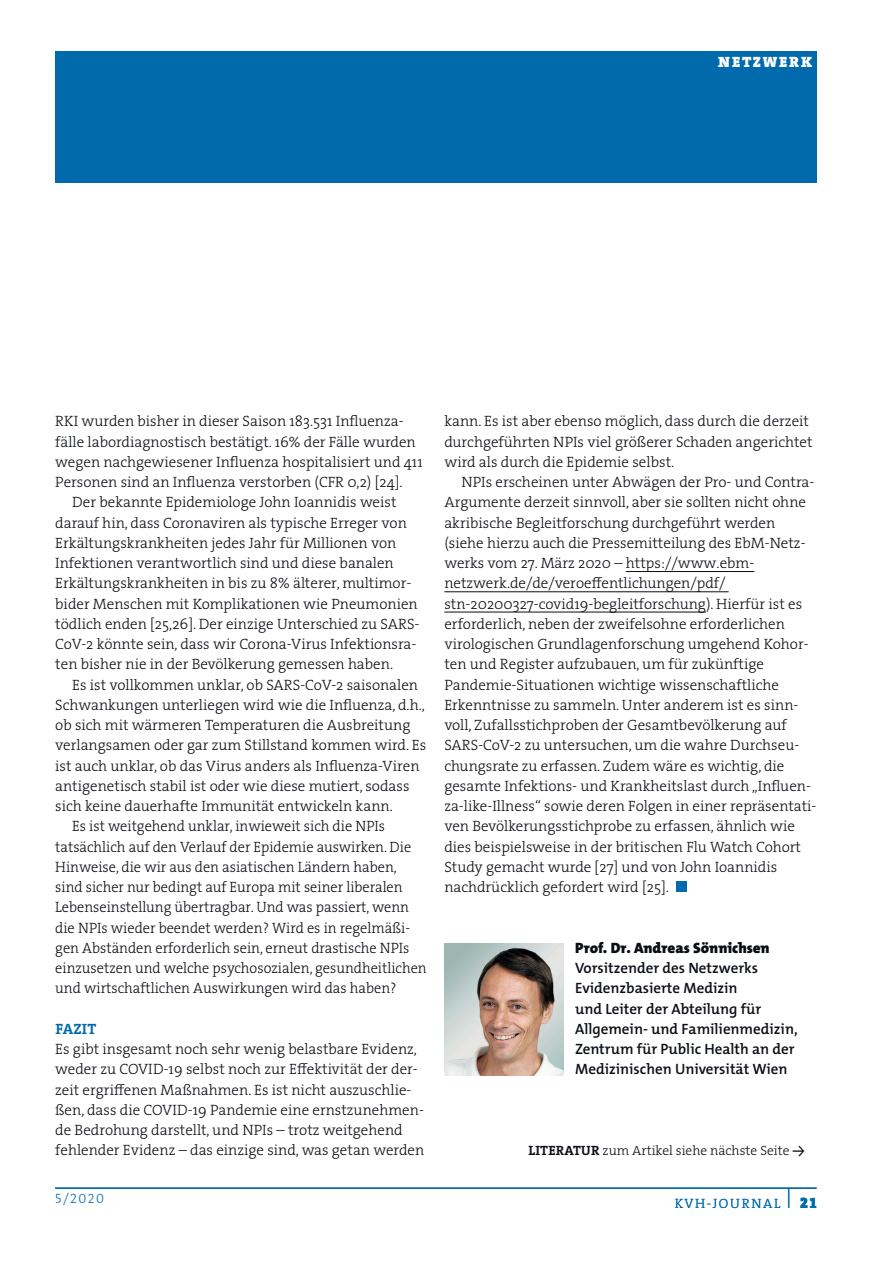
<style>
.page{position:relative;width:893px;height:1263px;background:#fff}
.page>*{position:absolute;margin:0;border:0;box-sizing:border-box;transform-origin:0 0}
.t1{font:15px/20.2px "The Serif HP3 Lig";color:#0b0e15}
.t2{font:15px "The Serif HP3 Lig";color:#0b0e15;scale:.96 1}
.t3{font:600 15px/20.2px "The Mix Os F";color:#0b0e15}
.t4{font:900 15px "The Mix Os F";color:#0b0e15}
.t5{font:15px "The Serif HP9 Blk";letter-spacing:.125em;color:#fff}
.t6{font:15px "The Serif HP7 Bld";color:#006aac}
.t7{font:13.5px "The Serif HP3 Lig";color:#0b0e15}
.t8{font:13.5px "The Serif HP3 Lig";letter-spacing:.115em;color:#006aac}
.t9{font:13.5px "The Serif HP7 Bld";color:#0b0e15}
.s1{font-family:"The Serif HP7 Bld"}
.s2{font-family:"The Mix Os F";font-weight:600}
.s3{font-family:"The Serif HP9 Blk";font-size:15px}
</style>
<div class="page">
<hr style="left:55px;top:1188px;width:761px;height:1px;background:#006aac">
<hr style="left:626px;top:571px;width:128px;height:1px;background:#0b0e15">
<hr style="left:444px;top:591px;width:285px;height:1px;background:#0b0e15">
<hr style="left:444px;top:612px;width:262px;height:1px;background:#0b0e15">
<div style="left:676px;top:881px;width:11px;height:11px;background:#006aac"></div>
<div style="left:55px;top:51px;width:761px;height:132px;background:#006aac"></div>
<img style="left:444px;top:943px;width:119px;height:132px">
<p class="t5" style="left:718px;top:52px;width:95px">NETZWERK</p>
<p class="t1" style="left:55px;top:411px;width:350px">RKI wurden bisher in dieser Saison 183.531 Influenza-</p>
<p class="t1" style="left:55px;top:431px;width:362px">fälle labordiagnostisch bestätigt. 16% der Fälle wurden</p>
<p class="t1" style="left:55px;top:452px;width:369px">wegen nachgewiesener Influenza hospitalisiert und 411</p>
<p class="t1" style="left:55px;top:472px;width:349px">Personen sind an Influenza verstorben (CFR 0,2) [24].</p>
<p class="t1" style="left:72px;top:492px;width:326px">Der bekannte Epidemiologe John Ioannidis weist</p>
<p class="t1" style="left:55px;top:512px;width:353px">darauf hin, dass Coronaviren als typische Erreger von</p>
<p class="t1" style="left:55px;top:533px;width:343px">Erkältungskrankheiten jedes Jahr für Millionen von</p>
<p class="t1" style="left:55px;top:553px;width:340px">Infektionen verantwortlich sind und diese banalen</p>
<p class="t1" style="left:55px;top:573px;width:357px">Erkältungskrankheiten in bis zu 8% älterer, multimor-</p>
<p class="t1" style="left:55px;top:593px;width:364px">bider Menschen mit Komplikationen wie Pneumonien</p>
<p class="t1" style="left:55px;top:614px;width:366px">tödlich enden [25,26]. Der einzige Unterschied zu SARS-</p>
<p class="t1" style="left:55px;top:634px;width:363px">CoV-2 könnte sein, dass wir Corona-Virus Infektionsra-</p>
<p class="t1" style="left:55px;top:654px;width:339px">ten bisher nie in der Bevölkerung gemessen haben.</p>
<p class="t1" style="left:72px;top:674px;width:347px">Es ist vollkommen unklar, ob SARS-CoV-2 saisonalen</p>
<p class="t1" style="left:55px;top:695px;width:371px">Schwankungen unterliegen wird wie die Influenza, d.h.,</p>
<p class="t1" style="left:55px;top:715px;width:357px">ob sich mit wärmeren Temperaturen die Ausbreitung</p>
<p class="t1" style="left:55px;top:735px;width:372px">verlangsamen oder gar zum Stillstand kommen wird. Es</p>
<p class="t1" style="left:55px;top:755px;width:366px">ist auch unklar, ob das Virus anders als Influenza-Viren</p>
<p class="t1" style="left:55px;top:776px;width:356px">antigenetisch stabil ist oder wie diese mutiert, sodass</p>
<p class="t1" style="left:55px;top:796px;width:339px">sich keine dauerhafte Immunität entwickeln kann.</p>
<p class="t2" style="left:72px;top:817px;width:327px">Es ist weitgehend unklar, inwieweit sich die NPIs</p>
<p class="t2" style="left:55px;top:837px;width:372px">tatsächlich auf den Verlauf der Epidemie auswirken. Die</p>
<p class="t2" style="left:55px;top:857px;width:357px">Hinweise, die wir aus den asiatischen Ländern haben,</p>
<p class="t2" style="left:55px;top:877px;width:363px">sind sicher nur bedingt auf Europa mit seiner liberalen</p>
<p class="t2" style="left:55px;top:898px;width:370px">Lebenseinstellung übertragbar. Und was passiert, wenn</p>
<p class="t2" style="left:55px;top:918px;width:371px">die NPIs wieder beendet werden? Wird es in regelmäßi-</p>
<p class="t2" style="left:55px;top:938px;width:370px">gen Abständen erforderlich sein, erneut drastische NPIs</p>
<p class="t2" style="left:55px;top:958px;width:388px">einzusetzen und welche psychosozialen, gesundheitlichen</p>
<p class="t2" style="left:55px;top:979px;width:357px">und wirtschaftlichen Auswirkungen wird das haben?</p>
<p class="t6" style="left:55px;top:1019px;width:27px">FAZIT</p>
<p class="t1" style="left:55px;top:1039px;width:370px">Es gibt insgesamt noch sehr wenig belastbare Evidenz, weder zu COVID-19 selbst noch zur Effektivität der der&shy;zeit ergriffenen Maßnahmen. Es ist nicht auszuschlie&shy;ßen, dass die COVID-19 Pandemie eine ernstzunehmen&shy;de Bedrohung darstellt, und NPIs – trotz weitgehend fehlender Evidenz – das einzige sind, was getan werden</p>
<p class="t1" style="left:444px;top:411px;width:370px">kann. Es ist aber ebenso möglich, dass durch die derzeit durchgeführten NPIs viel größerer Schaden angerichtet wird als durch die Epidemie selbst.</p>
<p class="t1" style="left:444px;top:472px;width:374px;text-indent:17px">NPIs erscheinen unter Abwägen der Pro- und Contra-Argumente derzeit sinnvoll, aber sie sollten nicht ohne akribische Begleitforschung durchgeführt werden (siehe hierzu auch die Pressemitteilung des EbM-Netz&shy;werks vom 27. März 2020 – https://www.ebm&shy;netzwerk.de/de/veroeffentlichungen/pdf/ stn-20200327-covid19-begleitforschung). Hierfür ist es erforderlich, neben der zweifelsohne erforderlichen virologischen Grundlagenforschung umgehend Kohor&shy;ten und Register aufzubauen, um für zukünftige Pandemie-Situationen wichtige wissenschaftliche Erkenntnisse zu sammeln. Unter anderem ist es sinn&shy;voll, Zufallsstichproben der Gesamtbevölkerung auf SARS-CoV-2 zu untersuchen, um die wahre Durchseu&shy;chungsrate zu erfassen. Zudem wäre es wichtig, die gesamte Infektions- und Krankheitslast durch „Influen&shy;za-like-Illness“ sowie deren Folgen in einer repräsentati&shy;ven Bevölkerungsstichprobe zu erfassen, ähnlich wie dies beispielsweise in der britischen Flu Watch Cohort Study gemacht wurde [27] und von John Ioannidis nachdrücklich gefordert wird [25].</p>
<p class="t4" style="left:575px;top:938px;width:196px">Prof. Dr. Andreas Sönnichsen</p>
<p class="t3" style="left:575px;top:958px;width:224px">Vorsitzender des Netzwerks<br>Evidenzbasierte Medizin<br>und Leiter der Abteilung für<br>Allgemein- und Familienmedizin,<br>Zentrum für Public Health an der<br>Medizinischen Universität Wien</p>
<p class="t9" style="left:528px;top:1141px;width:16px">LITER</p>
<p class="t7" style="left:564px;top:1142px;width:242px"><span class="s1">ATUR</span> zum Artikel siehe nächste Seite <span class="s2">→</span></p>
<p class="t8" style="left:55px;top:1190px;width:50px">5/2020</p>
<p class="t8" style="left:675px;top:1194px;width:143px">KVH-Journal <sup>|</sup> <span class="s3">21</span></p>
</div>
